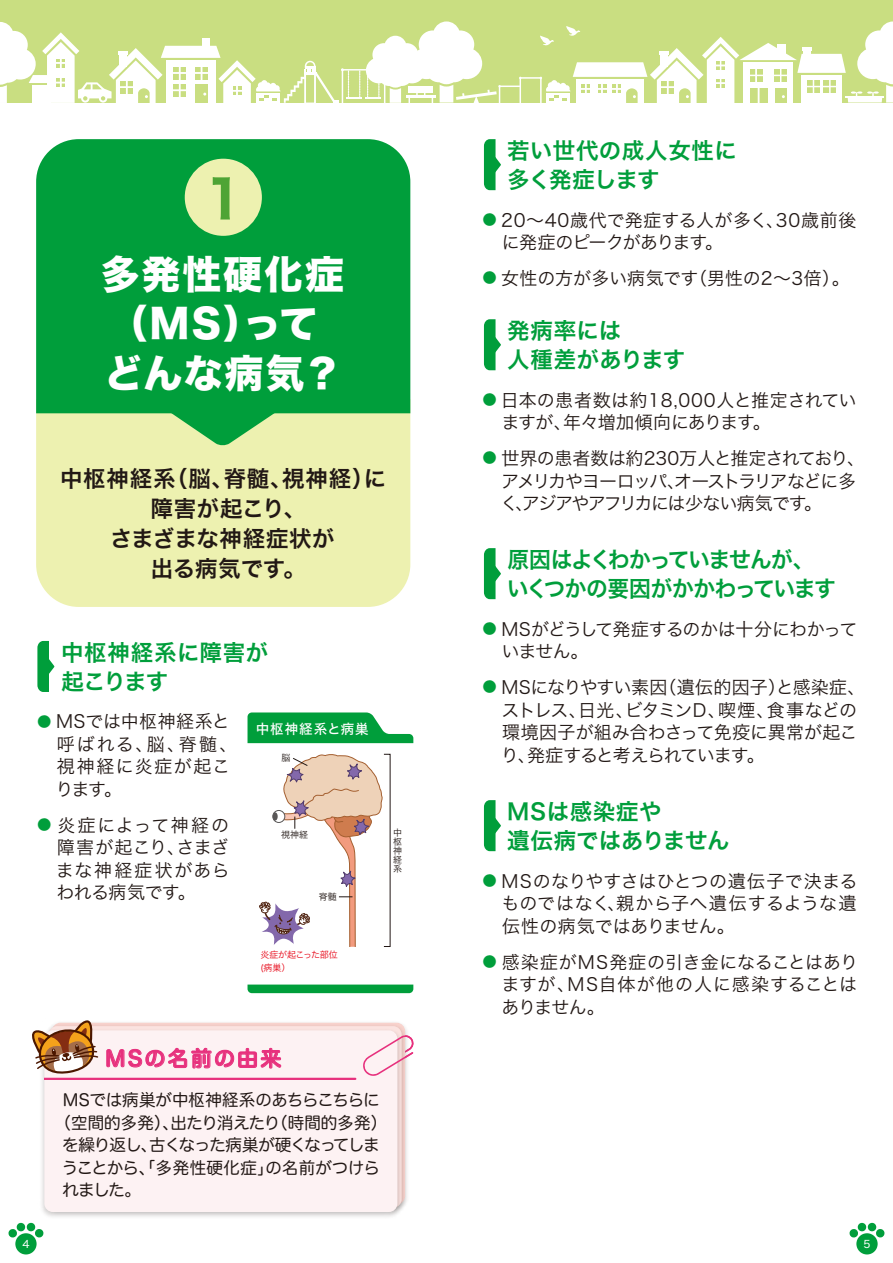
<style>
.page{position:relative;width:893px;height:1263px;background:#fff}
.page>*{position:absolute;margin:0;border:0;box-sizing:border-box;transform-origin:0 0}
.t1{font:51.9px "Hira Kaku Std W7";color:#4ea435}
.t2{font:39px/49.5px "Hira Kaku Std W8";letter-spacing:.05em;color:#fff}
.t3{font:22.5px/30px "Hira Kaku Std W6";letter-spacing:.025em;color:#221815;text-align:center}
.t4{font:22.5px/28.5px "Hira Kaku Std W6";letter-spacing:-.055em;color:#009e3b}
.t5{font:22.5px/28.5px "Hira Kaku Std W6";letter-spacing:.015em;color:#009e3b}
.t6{font:22.5px/28.5px "Hira Kaku Std W6";letter-spacing:.01em;color:#009e3b}
.t7{font:22.5px/28.5px "Hira Kaku Std W6";letter-spacing:.02em;color:#009e3b}
.t8{font:21px "Hira Maru Std W6";letter-spacing:.1em;color:#e7317d}
.t9{font:18px/22.5px "Hira Kaku Std W3";letter-spacing:-.005em;color:#221815;text-align:justify}
.t10{font:18px/22.5px "Hira Kaku Std W3";letter-spacing:-.065em;color:#221815}
.t11{font:18px/22.5px "Hira Kaku Std W3";letter-spacing:.035em;color:#221815}
.t12{font:18px/22.5px "Hira Kaku Std W3";letter-spacing:-.045em;color:#221815}
.t13{font:16.5px "Hira Maru Std W4";letter-spacing:.005em;color:#221815}
.t14{font:16.5px "Hira Maru Std W4";letter-spacing:-.07em;color:#221815}
.t15{font:16.5px "Hira Maru Std W4";letter-spacing:-.005em;color:#221815}
.t16{font:16.5px "Hira Maru Std W4";letter-spacing:-.03em;color:#221815}
.t17{font:13.5px "Hira Kaku Std W5";letter-spacing:.075em;color:#fff}
.t18{font:10.5px "Hira Kaku Std W4";color:#fff}
.t19{font:9px/12.8px "Hira Kaku Std W3";letter-spacing:-.025em;color:#e60012}
.t20{font:9px/9px "Hira Kaku Std W3";color:#221815;text-align:justify}
.s1{font-size:14.4px;color:#009e3b}
</style>
<div class="page">
<div style="left:15px;top:1233px;width:22px;height:21px;background:#009e3b;border-radius:50%"></div>
<svg style="left:8px;top:1222px;width:36px;height:16px"></svg>
<div style="left:856px;top:1233px;width:22px;height:21px;background:#009e3b;border-radius:50%"></div>
<svg style="left:849px;top:1222px;width:36px;height:16px"></svg>
<div style="left:36px;top:413px;width:374px;height:194px;background:#edf1b0"></div>
<div style="left:36px;top:139px;width:374px;height:274px;background:#009e3b"></div>
<svg style="left:128px;top:382px;width:190px;height:64px;background:#56bc65"></svg>
<svg style="left:37px;top:641px;width:17px;height:51px"></svg>
<svg style="left:248px;top:984px;width:165px;height:9px"></svg>
<svg style="left:248px;top:712px;width:165px;height:31px;background:#29ad5b"></svg>
<svg style="left:259px;top:754px;width:125px;height:193px"></svg>
<img style="left:99px;top:1022px;width:308px;height:184px">
<img style="left:42px;top:1026px;width:362px;height:191px">
<div style="left:44px;top:1030px;width:353px;height:182px;background:#fdf2f3;border-radius:9px"></div>
<svg style="left:363px;top:1035px;width:51px;height:41px"></svg>
<svg style="left:106px;top:1048px;width:175px;height:21px"></svg>
<svg style="left:32px;top:1020px;width:67px;height:57px"></svg>
<hr style="left:44px;top:1078px;width:311px;height:2px;background:#e7317d">
<svg style="left:484px;top:139px;width:17px;height:51px"></svg>
<svg style="left:484px;top:319px;width:17px;height:51px"></svg>
<svg style="left:484px;top:548px;width:17px;height:51px"></svg>
<svg style="left:484px;top:800px;width:17px;height:51px"></svg>
<div style="left:185px;top:159px;width:77px;height:77px;background:#edf1b0;border-radius:50%"></div>
<div style="left:0;top:0;width:893px;height:103px;background:#c9de81"></div>
<hr style="left:520px;top:77px;width:21px;height:2px;background:#fff">
<svg style="left:0;top:21px;width:521px;height:82px"></svg>
<svg style="left:540px;top:21px;width:353px;height:82px"></svg>
<h1 class="t1" style="left:205px;top:158px;width:40px">1</h1>
<h2 class="t2" style="left:100px;top:251px;width:245px">多発性硬化症（MS）ってどんな病気？</h2>
<p class="t3" style="left:60px;top:464px;width:328px">中枢神経系（脳、脊髄、視神経）に障害が起こり、<br>さまざまな神経症状が<br>出る病気です。</p>
<p class="t7" style="left:61px;top:639px;width:209px">中枢神経系に障害が起こります</p>
<p class="t11" style="left:55px;top:710px;width:184px;text-indent:-18px"><span class="s1">●</span> MSでは中枢神経系と呼ばれる、脳、脊髄、視神経に炎症が起こります。</p>
<p class="t9" style="left:56px;top:814px;width:175px;text-indent:-19px"><span class="s1">●</span> 炎症によって神経の障害が起こり、さまざまな神経症状があらわれる病気です。</p>
<p class="t17" style="left:256px;top:718px;width:114px">中枢神経系と病巣</p>
<p class="t20" style="left:281px;top:753px;width:10px">脳</p>
<p class="t20" style="left:281px;top:830px;width:28px">視神経</p>
<p class="t20" style="left:393px;top:828px;width:10px">中枢神経系</p>
<p class="t20" style="left:319px;top:892px;width:19px">脊髄</p>
<p class="t19" style="left:260px;top:948px;width:79px">炎症が起こった部位(病巣）</p>
<p class="t8" style="left:105px;top:1042px;width:178px">MSの名前の由来</p>
<p class="t15" style="left:63px;top:1088px;width:318px">MSでは病巣が中枢神経系のあちらこちらに</p>
<p class="t13" style="left:54px;top:1110px;width:334px">（空間的多発）、出たり消えたり（時間的多発）</p>
<p class="t14" style="left:62px;top:1133px;width:319px">を繰り返し、古くなった病巣が硬くなってしま</p>
<p class="t13" style="left:62px;top:1155px;width:320px">うことから、「多発性硬化症」の名前がつけら</p>
<p class="t16" style="left:63px;top:1178px;width:80px">れました。</p>
<p class="t5" style="left:507px;top:137px;width:231px">若い世代の成人女性に多く発症します</p>
<p class="t9" style="left:502px;top:208px;width:356px;text-indent:-19px"><span class="s1">●</span> 20～40歳代で発症する人が多く、30歳前後に発症のピークがあります。</p>
<p class="t9" style="left:482px;top:267px;width:369px"><span class="s1">●</span> 女性の方が多い病気です（男性の2～3倍）。</p>
<p class="t5" style="left:507px;top:317px;width:180px">発病率には<br>人種差があります</p>
<p class="t9" style="left:501px;top:388px;width:357px;text-indent:-19px"><span class="s1">●</span> 日本の患者数は約18,000人と推定されていますが、年々増加傾向にあります。</p>
<p class="t10" style="left:500px;top:447px;width:366px;text-indent:-18px"><span class="s1">●</span> 世界の患者数は約230万人と推定されており、アメリカやヨーロッパ、オーストラリアなどに多く、アジアやアフリカには少ない病気です。</p>
<p class="t4" style="left:507px;top:546px;width:331px">原因はよくわかっていませんが、いくつかの要因がかかわっています</p>
<p class="t12" style="left:502px;top:617px;width:357px;text-indent:-19px"><span class="s1">●</span> MSがどうして発症するのかは十分にわかっていません。</p>
<p class="t9" style="left:501px;top:676px;width:366px;text-align:left;text-indent:-18px"><span class="s1">●</span> MSになりやすい素因（遺伝的因子）と感染症、ストレス、日光、ビタミンD、喫煙、食事などの環境因子が組み合わさって免疫に異常が起こり、発症すると考えられています。</p>
<p class="t6" style="left:507px;top:798px;width:224px">MSは感染症や<br>遺伝病ではありません</p>
<p class="t9" style="left:501px;top:869px;width:358px;text-indent:-19px"><span class="s1">●</span> MSのなりやすさはひとつの遺伝子で決まるものではなく、親から子へ遺伝するような遺伝性の病気ではありません。</p>
<p class="t9" style="left:501px;top:950px;width:358px;text-indent:-19px"><span class="s1">●</span> 感染症がMS発症の引き金になることはありますが、MS自体が他の人に感染することはありません。</p>
<p class="t18" style="left:22px;top:1236px;width:9px">4</p>
<p class="t18" style="left:863px;top:1236px;width:9px">5</p>
</div>
